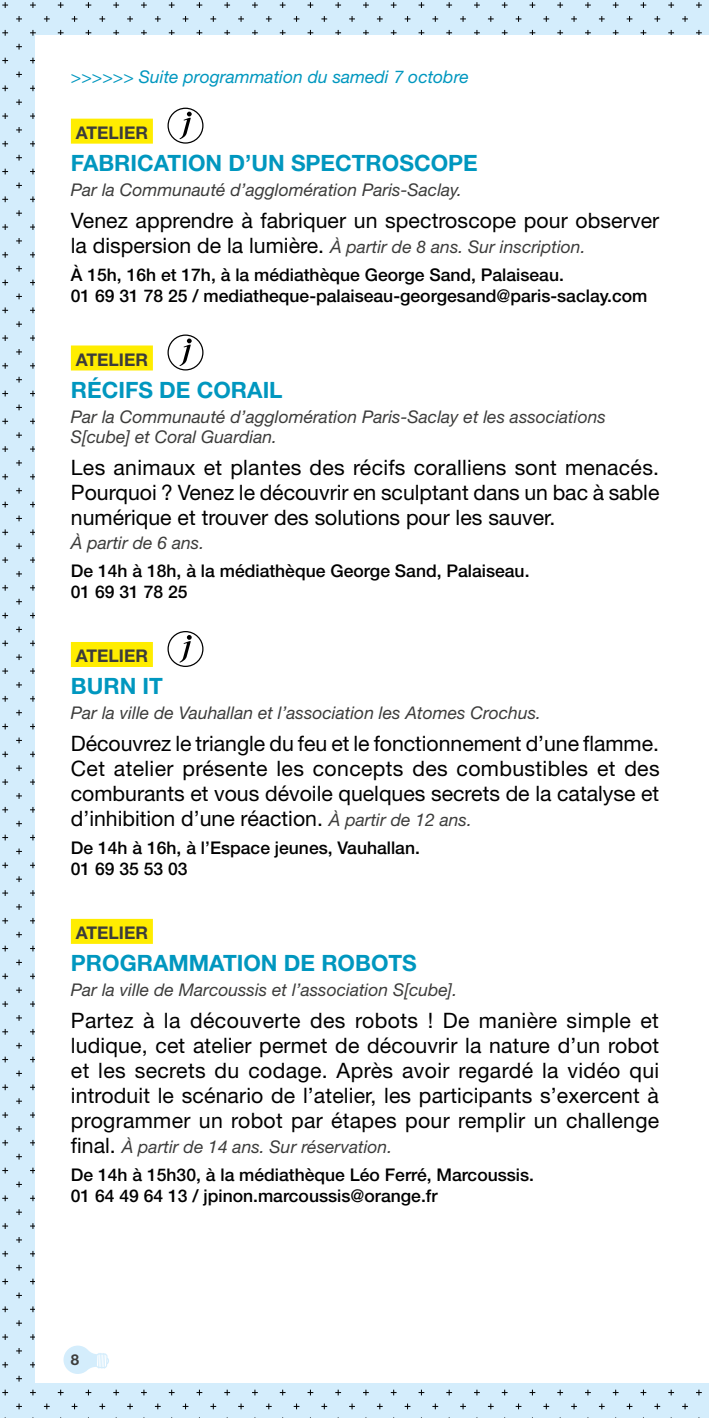
<style>
.page{position:relative;width:709px;height:1418px;background:#fff}
.page>*{position:absolute;margin:0;border:0;box-sizing:border-box;transform-origin:0 0}
.t1{font:700 22.5px "Helvetica Neue LT Std";color:#0097bf}
.t2{font:21.25px/25px "Helvetica Neue LT Std";color:#000;text-align:justify}
.t3{font:500 17.5px/28px "Helvetica Neue LT Std";color:#000}
.t4{font:italic 17.5px/20px "Helvetica Neue LT Std";color:#3c3c3b}
.t5{font:italic 17.5px "Helvetica Neue LT Std";color:#0097bf}
.t6{font:700 17.5px "Helvetica Neue LT Std";color:#3c3c3b}
.t7{font:700 15px "Helvetica Neue LT Std";color:#3c3c3b}
.s1{font-weight:400;font-size:21.25px}
.s2{font-weight:400;font-style:italic;color:#3c3c3b}
.s3{font-style:italic;font-size:17.5px;color:#3c3c3b}
</style>
<div class="page">
<div style="left:0;top:0;width:709px;height:1417px;background:#d4edfc"></div>
<div style="left:35px;top:35px;width:674px;height:1347px;background:#fff"></div>
<svg style="left:63px;top:1345px;width:46px;height:28px"></svg>
<div style="left:71px;top:119px;width:82px;height:25px;background:#ffed00"></div>
<div style="left:71px;top:345px;width:82px;height:25px;background:#ffed00"></div>
<div style="left:71px;top:642px;width:82px;height:25px;background:#ffed00"></div>
<div style="left:71px;top:918px;width:82px;height:25px;background:#ffed00"></div>
<div style="left:167px;top:108px;width:36px;height:36px;border:1px solid #000;border-radius:50%"></div>
<svg style="left:179px;top:112px;width:13px;height:27px"></svg>
<div style="left:167px;top:334px;width:36px;height:36px;border:1px solid #000;border-radius:50%"></div>
<svg style="left:179px;top:338px;width:13px;height:28px"></svg>
<div style="left:167px;top:631px;width:36px;height:36px;border:1px solid #000;border-radius:50%"></div>
<svg style="left:179px;top:635px;width:13px;height:27px"></svg>
<p class="t5" style="left:71px;top:66px;width:399px">&gt;&gt;&gt;&gt;&gt;&gt; Suite programmation du samedi 7 octobre</p>
<p class="t6" style="left:76px;top:122px;width:74px">ATELIER</p>
<p class="t1" style="left:71px;top:149px;width:408px">FABRICATION D’UN SPECTROSCOPE</p>
<p class="t4" style="left:71px;top:179px;width:392px">Par la Communauté d’agglomération Paris-Saclay.</p>
<p class="t2" style="left:71px;top:207px;width:590px">Venez apprendre à fabriquer un spectroscope pour observer</p>
<p class="t3" style="left:71px;top:232px;width:516px"><span class="s1">la dispersion de la lumière.</span> <span class="s2">À partir de 8 ans. Sur inscription.<br></span>À 15h, 16h et 17h, à la médiathèque George Sand, Palaiseau.</p>
<p class="t3" style="left:71px;top:281px;width:578px">01 69 31 78 25 / mediatheque-palaiseau-georgesand@paris-saclay.com</p>
<p class="t6" style="left:76px;top:348px;width:74px">ATELIER</p>
<p class="t1" style="left:71px;top:375px;width:213px">RÉCIFS DE CORAIL</p>
<p class="t4" style="left:71px;top:406px;width:536px">Par la Communauté d’agglomération Paris-Saclay et les associations<br>S[cube] et Coral Guardian.</p>
<p class="t2" style="left:71px;top:454px;width:590px">Les animaux et plantes des récifs coralliens sont menacés.<br>Pourquoi ? Venez le découvrir en sculptant dans un bac à sable numérique et trouver des solutions pour les sauver.</p>
<p class="t4" style="left:71px;top:533px;width:135px">À partir de 6 ans.</p>
<p class="t3" style="left:71px;top:560px;width:460px;line-height:21px">De 14h à 18h, à la médiathèque George Sand, Palaiseau.<br>01 69 31 78 25</p>
<p class="t6" style="left:76px;top:645px;width:74px">ATELIER</p>
<p class="t1" style="left:71px;top:672px;width:94px">BURN IT</p>
<p class="t4" style="left:71px;top:702px;width:471px">Par la ville de Vauhallan et l’association les Atomes Crochus.</p>
<p class="t2" style="left:71px;top:731px;width:590px">Découvrez le triangle du feu et le fonctionnement d’une flamme.<br>Cet atelier présente les concepts des combustibles et des comburants et vous dévoile quelques secrets de la catalyse et d’inhibition d’une réaction. <span class="s3">À partir de 12 ans.</span></p>
<p class="t3" style="left:71px;top:837px;width:350px;line-height:21px">De 14h à 16h, à l’Espace jeunes, Vauhallan.<br>01 69 35 53 03</p>
<p class="t6" style="left:76px;top:921px;width:74px">ATELIER</p>
<p class="t1" style="left:71px;top:949px;width:347px">PROGRAMMATION DE ROBOTS</p>
<p class="t4" style="left:71px;top:979px;width:388px">Par la ville de Marcoussis et l’association S[cube].</p>
<p class="t2" style="left:71px;top:1007px;width:590px">Partez à la découverte des robots ! De manière simple et ludique, cet atelier permet de découvrir la nature d’un robot et les secrets du codage. Après avoir regardé la vidéo qui introduit le scénario de l’atelier, les participants s’exercent à programmer un robot par étapes pour remplir un challenge</p>
<p class="t3" style="left:71px;top:1132px;width:465px"><span class="s1">final.</span> <span class="s2">À partir de 14 ans. Sur réservation.<br></span>De 14h à 15h30, à la médiathèque Léo Ferré, Marcoussis.</p>
<p class="t3" style="left:71px;top:1181px;width:368px">01 64 49 64 13 / jpinon.marcoussis@orange.fr</p>
<p class="t7" style="left:71px;top:1350px;width:10px">8</p>
</div>
